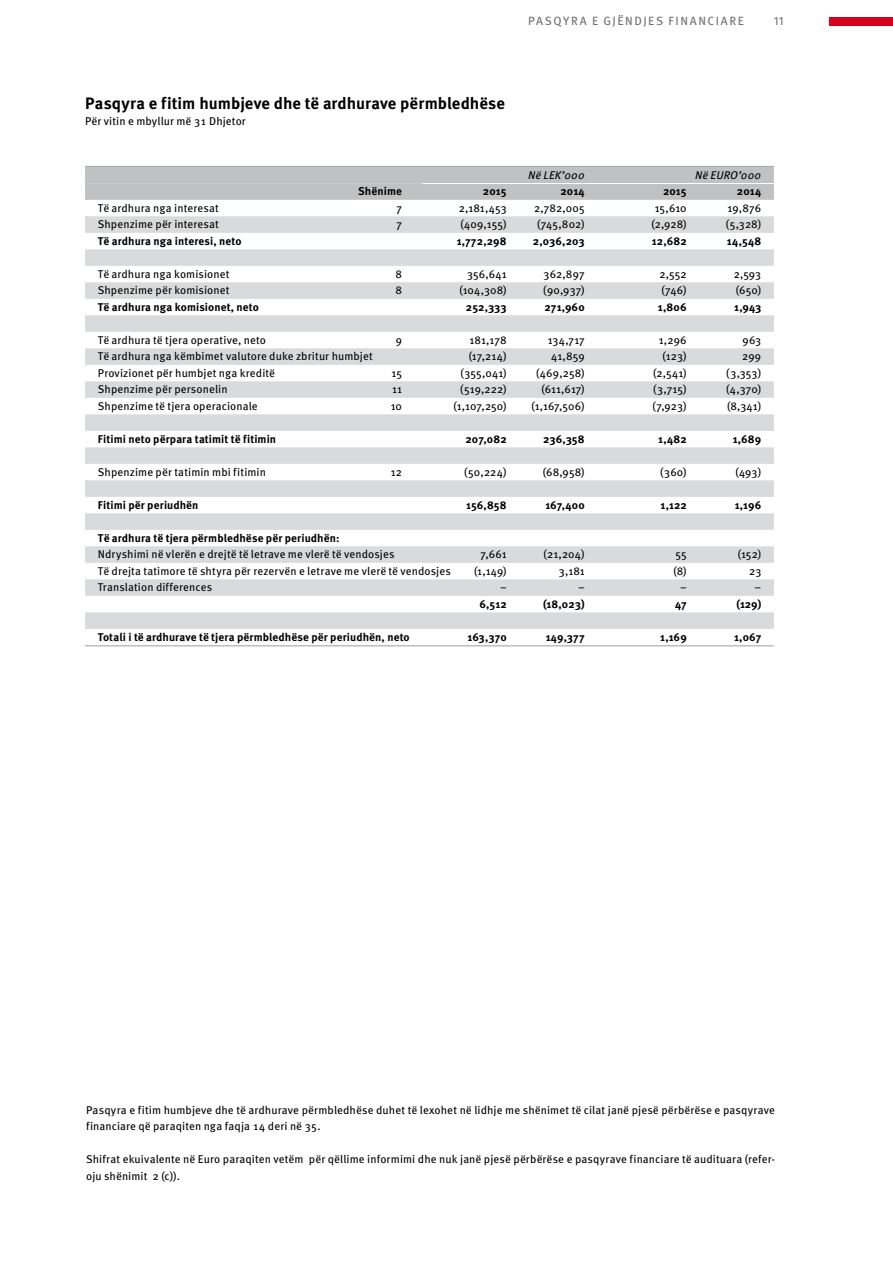
<style>
.page{position:relative;width:893px;height:1263px;background:#fff}
.page>*{position:absolute;margin:0;border:0;box-sizing:border-box;transform-origin:0 0}
.t1{font:700 16.5px "Meta Pro";color:#000}
.t2{font:12px "Meta Pro";letter-spacing:.13em;color:#707172}
.t3{font:11.25px/16.5px "Meta Pro";letter-spacing:.01em;color:#000}
.t4{font:700 11.25px "Meta Pro";letter-spacing:.005em;color:#000}
.t5{font:italic 11.25px "Meta Pro";letter-spacing:.015em;color:#000}
</style>
<div class="page">
<hr style="left:85px;top:166px;width:689px;height:1px;background:#9c9e9f">
<div style="left:85px;top:167px;width:689px;height:17px;background:#c0c1c2"></div>
<div style="left:85px;top:183px;width:689px;height:17px;background:#c0c1c2"></div>
<div style="left:85px;top:216px;width:689px;height:17px;background:#d9dadb"></div>
<div style="left:85px;top:249px;width:689px;height:17px;background:#d9dadb"></div>
<div style="left:85px;top:282px;width:689px;height:17px;background:#d9dadb"></div>
<div style="left:85px;top:315px;width:689px;height:17px;background:#d9dadb"></div>
<div style="left:85px;top:348px;width:689px;height:17px;background:#d9dadb"></div>
<div style="left:85px;top:381px;width:689px;height:17px;background:#d9dadb"></div>
<div style="left:85px;top:414px;width:689px;height:17px;background:#d9dadb"></div>
<div style="left:85px;top:447px;width:689px;height:17px;background:#d9dadb"></div>
<div style="left:85px;top:480px;width:689px;height:17px;background:#d9dadb"></div>
<div style="left:85px;top:513px;width:689px;height:17px;background:#d9dadb"></div>
<div style="left:85px;top:546px;width:689px;height:17px;background:#d9dadb"></div>
<div style="left:85px;top:579px;width:689px;height:17px;background:#d9dadb"></div>
<div style="left:85px;top:612px;width:689px;height:17px;background:#d9dadb"></div>
<hr style="left:85px;top:645px;width:689px;height:1px;background:#9c9e9f">
<hr style="left:422px;top:183px;width:352px;height:1px;background:#fff">
<div style="left:829px;top:17px;width:64px;height:9px;background:#d4021d"></div>
<p class="t2" style="left:528px;top:13px;width:217px">PASQYRA E GJËNDJES FINANCIARE</p>
<p class="t2" style="left:591px;top:14px;width:154px">Financial Statements</p>
<p class="t2" style="left:774px;top:14px;width:11px">11</p>
<h1 class="t1" style="left:85px;top:93px;width:421px">Pasqyra e fitim humbjeve dhe të ardhurave përmbledhëse</h1>
<p class="t3" style="left:85px;top:114px;width:162px">Për vitin e mbyllur më 31 Dhjetor</p>
<p class="t5" style="left:528px;top:168px;width:58px">Në LEK’000</p>
<p class="t5" style="left:695px;top:168px;width:68px">Në EURO’000</p>
<p class="t4" style="left:358px;top:184px;width:45px">Shënime</p>
<p class="t4" style="left:483px;top:184px;width:25px">2015</p>
<p class="t4" style="left:560px;top:184px;width:26px">2014</p>
<p class="t4" style="left:663px;top:184px;width:25px">2015</p>
<p class="t4" style="left:737px;top:184px;width:26px">2014</p>
<p class="t3" style="left:98px;top:200px;width:122px">Të ardhura nga interesat</p>
<p class="t3" style="left:396px;top:200px;width:7px">7</p>
<p class="t3" style="left:459px;top:200px;width:49px">2,181,453</p>
<p class="t3" style="left:534px;top:200px;width:52px">2,782,005</p>
<p class="t3" style="left:655px;top:200px;width:33px">15,610</p>
<p class="t3" style="left:728px;top:200px;width:35px">19,876</p>
<p class="t3" style="left:98px;top:216px;width:123px">Shpenzime për interesat</p>
<p class="t3" style="left:396px;top:216px;width:7px">7</p>
<p class="t3" style="left:461px;top:216px;width:48px">(409,155)</p>
<p class="t3" style="left:537px;top:216px;width:49px">(745,802)</p>
<p class="t3" style="left:651px;top:216px;width:37px">(2,928)</p>
<p class="t3" style="left:726px;top:216px;width:37px">(5,328)</p>
<p class="t4" style="left:98px;top:234px;width:145px">Të ardhura nga interesi, neto</p>
<p class="t4" style="left:457px;top:234px;width:51px">1,772,298</p>
<p class="t4" style="left:533px;top:234px;width:53px">2,036,203</p>
<p class="t4" style="left:652px;top:234px;width:36px">12,682</p>
<p class="t4" style="left:727px;top:234px;width:36px">14,548</p>
<p class="t3" style="left:98px;top:266px;width:133px">Të ardhura nga komisionet</p>
<p class="t3" style="left:395px;top:266px;width:8px">8</p>
<p class="t3" style="left:467px;top:266px;width:41px">356,641</p>
<p class="t3" style="left:544px;top:266px;width:43px">362,897</p>
<p class="t3" style="left:659px;top:266px;width:29px">2,552</p>
<p class="t3" style="left:734px;top:266px;width:29px">2,593</p>
<p class="t3" style="left:98px;top:282px;width:133px">Shpenzime për komisionet</p>
<p class="t3" style="left:395px;top:282px;width:8px">8</p>
<p class="t3" style="left:459px;top:282px;width:49px">(104,308)</p>
<p class="t3" style="left:543px;top:282px;width:43px">(90,937)</p>
<p class="t3" style="left:661px;top:282px;width:27px">(746)</p>
<p class="t3" style="left:736px;top:282px;width:27px">(650)</p>
<p class="t4" style="left:98px;top:300px;width:163px">Të ardhura nga komisionet, neto</p>
<p class="t4" style="left:466px;top:300px;width:42px">252,333</p>
<p class="t4" style="left:544px;top:300px;width:42px">271,960</p>
<p class="t4" style="left:658px;top:300px;width:30px">1,806</p>
<p class="t4" style="left:734px;top:300px;width:29px">1,943</p>
<p class="t3" style="left:98px;top:332px;width:170px">Të ardhura të tjera operative, neto</p>
<p class="t3" style="left:396px;top:332px;width:8px">9</p>
<p class="t3" style="left:470px;top:332px;width:39px">181,178</p>
<p class="t3" style="left:548px;top:332px;width:38px">134,717</p>
<p class="t3" style="left:659px;top:332px;width:29px">1,296</p>
<p class="t3" style="left:743px;top:332px;width:20px">963</p>
<p class="t3" style="left:98px;top:348px;width:276px">Të ardhura nga këmbimet valutore duke zbritur humbjet</p>
<p class="t3" style="left:469px;top:348px;width:39px">(17,214)</p>
<p class="t3" style="left:551px;top:348px;width:35px">41,859</p>
<p class="t3" style="left:663px;top:348px;width:26px">(123)</p>
<p class="t3" style="left:742px;top:348px;width:21px">299</p>
<p class="t3" style="left:98px;top:365px;width:179px">Provizionet për humbjet nga kreditë</p>
<p class="t3" style="left:391px;top:365px;width:12px">15</p>
<p class="t3" style="left:460px;top:365px;width:48px">(355,041)</p>
<p class="t3" style="left:536px;top:365px;width:50px">(469,258)</p>
<p class="t3" style="left:653px;top:365px;width:35px">(2,541)</p>
<p class="t3" style="left:726px;top:365px;width:36px">(3,353)</p>
<p class="t3" style="left:98px;top:381px;width:131px">Shpenzime për personelin</p>
<p class="t3" style="left:392px;top:381px;width:11px">11</p>
<p class="t3" style="left:460px;top:381px;width:48px">(519,222)</p>
<p class="t3" style="left:542px;top:381px;width:45px">(611,617)</p>
<p class="t3" style="left:653px;top:381px;width:35px">(3,715)</p>
<p class="t3" style="left:726px;top:381px;width:37px">(4,370)</p>
<p class="t3" style="left:98px;top:398px;width:161px">Shpenzime të tjera operacionale</p>
<p class="t3" style="left:391px;top:398px;width:13px">10</p>
<p class="t3" style="left:453px;top:398px;width:55px">(1,107,250)</p>
<p class="t3" style="left:532px;top:398px;width:55px">(1,167,506)</p>
<p class="t3" style="left:652px;top:398px;width:36px">(7,923)</p>
<p class="t3" style="left:727px;top:398px;width:36px">(8,341)</p>
<p class="t4" style="left:98px;top:432px;width:180px">Fitimi neto përpara tatimit të fitimin</p>
<p class="t4" style="left:465px;top:432px;width:43px">207,082</p>
<p class="t4" style="left:543px;top:432px;width:43px">236,358</p>
<p class="t4" style="left:658px;top:432px;width:30px">1,482</p>
<p class="t4" style="left:733px;top:432px;width:30px">1,689</p>
<p class="t3" style="left:98px;top:464px;width:170px">Shpenzime për tatimin mbi fitimin</p>
<p class="t3" style="left:391px;top:464px;width:13px">12</p>
<p class="t3" style="left:464px;top:464px;width:44px">(50,224)</p>
<p class="t3" style="left:543px;top:464px;width:43px">(68,958)</p>
<p class="t3" style="left:660px;top:464px;width:28px">(360)</p>
<p class="t3" style="left:735px;top:464px;width:27px">(493)</p>
<p class="t4" style="left:98px;top:498px;width:102px">Fitimi për periudhën</p>
<p class="t4" style="left:466px;top:498px;width:42px">156,858</p>
<p class="t4" style="left:545px;top:498px;width:41px">167,400</p>
<p class="t4" style="left:660px;top:498px;width:28px">1,122</p>
<p class="t4" style="left:735px;top:498px;width:28px">1,196</p>
<p class="t4" style="left:98px;top:531px;width:243px">Të ardhura të tjera përmbledhëse për periudhën:</p>
<p class="t3" style="left:98px;top:546px;width:298px">Ndryshimi në vlerën e drejtë të letrave me vlerë të vendosjes</p>
<p class="t3" style="left:480px;top:546px;width:28px">7,661</p>
<p class="t3" style="left:544px;top:546px;width:43px">(21,204)</p>
<p class="t3" style="left:675px;top:546px;width:13px">55</p>
<p class="t3" style="left:738px;top:546px;width:25px">(152)</p>
<p class="t3" style="left:98px;top:563px;width:354px">Të drejta tatimore të shtyra për rezervën e letrave me vlerë të vendosjes</p>
<p class="t3" style="left:474px;top:563px;width:34px">(1,149)</p>
<p class="t3" style="left:559px;top:563px;width:27px">3,181</p>
<p class="t3" style="left:673px;top:563px;width:15px">(8)</p>
<p class="t3" style="left:749px;top:563px;width:14px">23</p>
<p class="t3" style="left:98px;top:579px;width:116px">Translation differences</p>
<p class="t3" style="left:500px;top:579px;width:8px">–</p>
<p class="t3" style="left:578px;top:579px;width:8px">–</p>
<p class="t3" style="left:680px;top:579px;width:8px">–</p>
<p class="t3" style="left:755px;top:579px;width:8px">–</p>
<p class="t4" style="left:480px;top:597px;width:29px">6,512</p>
<p class="t4" style="left:543px;top:597px;width:43px">(18,023)</p>
<p class="t4" style="left:675px;top:597px;width:13px">47</p>
<p class="t4" style="left:736px;top:597px;width:26px">(129)</p>
<p class="t4" style="left:98px;top:630px;width:313px">Totali i të ardhurave të tjera përmbledhëse për periudhën, neto</p>
<p class="t4" style="left:467px;top:630px;width:41px">163,370</p>
<p class="t4" style="left:546px;top:630px;width:40px">149,377</p>
<p class="t4" style="left:660px;top:630px;width:28px">1,169</p>
<p class="t4" style="left:734px;top:630px;width:29px">1,067</p>
<p class="t3" style="left:86px;top:1102px;width:690px">Pasqyra e fitim humbjeve dhe të ardhurave përmbledhëse duhet të lexohet në lidhje me shënimet të cilat janë pjesë përbërëse e pasqyrave financiare që paraqiten nga faqja 14 deri në 35.</p>
<p class="t3" style="left:86px;top:1151px;width:690px">Shifrat ekuivalente në Euro paraqiten vetëm për qëllime informimi dhe nuk janë pjesë përbërëse e pasqyrave financiare të audituara (refer&shy;oju shënimit 2 (c)).</p>
</div>
